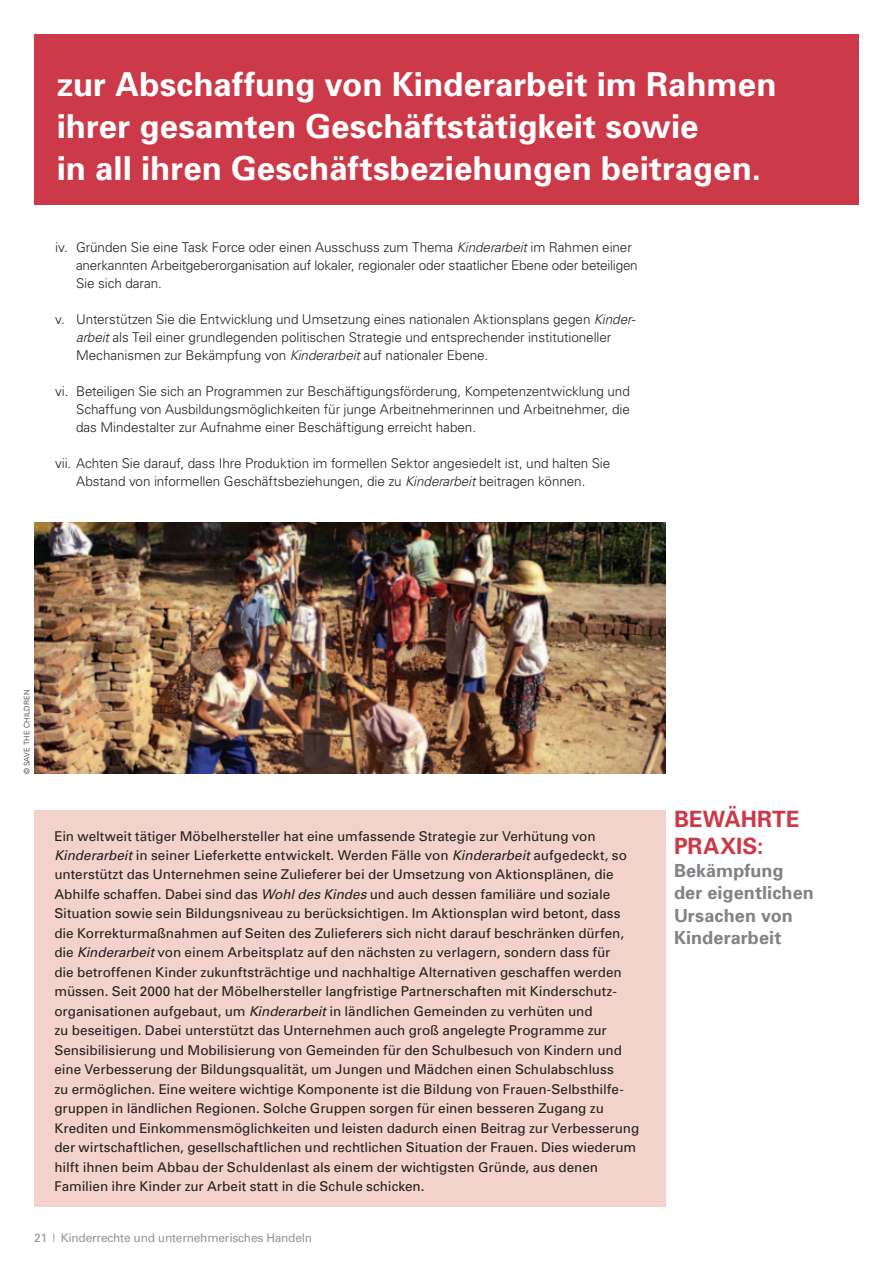
<style>
.page{position:relative;width:893px;height:1263px;background:#fff}
.page>*{position:absolute;margin:0;border:0;box-sizing:border-box;transform-origin:0 0}
.t1{font:700 33px/42px "Univers";letter-spacing:.005em;color:#fff}
.t2{font:700 22.5px/27px "Univers";letter-spacing:.005em;color:#cc3a49}
.t3{font:700 18px/22.5px "Univers";letter-spacing:.005em;color:#808285}
.t4{font:13.5px/19.5px "Univers";color:#231f20}
.t5{font:300 13.5px/18px "Univers";letter-spacing:-.005em;color:#231f20}
.t6{font:12px "Univers";letter-spacing:-.02em;color:#939598}
.t7{font:300 7.5px "Univers";letter-spacing:.03em;color:#231f20}
.s1{font-style:italic}
</style>
<div class="page">
<div style="left:34px;top:34px;width:825px;height:170px;background:#cc3a49"></div>
<div style="left:34px;top:810px;width:631px;height:396px;background:#f2d2ca"></div>
<img style="left:34px;top:522px;width:631px;height:252px">
<h1 class="t1" style="left:57px;top:62px;width:721px">zur Abschaffung von Kinderarbeit im Rahmen ihrer gesamten Geschäftstätigkeit sowie<br>in all ihren Geschäftsbeziehungen beitragen.</h1>
<p class="t5" style="left:76px;top:238px;width:563px;text-indent:-21px">iv. Gründen Sie eine Task Force oder einen Ausschuss zum Thema <span class="s1">Kinderarbeit</span> im Rahmen einer anerkannten Arbeitgeberorganisation auf lokaler, regionaler oder staatlicher Ebene oder beteiligen<br>Sie sich daran.</p>
<p class="t5" style="left:76px;top:310px;width:561px;text-indent:-21px">v. Unterstützen Sie die Entwicklung und Umsetzung eines nationalen Aktionsplans gegen <span class="s1">Kinder&shy;arbeit</span> als Teil einer grundlegenden politischen Strategie und entsprechender institutioneller<br>Mechanismen zur Bekämpfung von <span class="s1">Kinderarbeit</span> auf nationaler Ebene.</p>
<p class="t5" style="left:76px;top:382px;width:555px;text-align:justify;text-indent:-21px">vi. Beteiligen Sie sich an Programmen zur Beschäftigungsförderung, Kompetenzentwicklung und Schaffung von Ausbildungsmöglichkeiten für junge Arbeitnehmerinnen und Arbeitnehmer, die das Mindestalter zur Aufnahme einer Beschäftigung erreicht haben.</p>
<p class="t5" style="left:55px;top:454px;width:557px;text-align:center">vii. Achten Sie darauf, dass Ihre Produktion im formellen Sektor angesiedelt ist, und halten Sie<br>Abstand von informellen Geschäftsbeziehungen, die zu <span class="s1">Kinderarbeit</span> beitragen können.</p>
<p class="t7" style="left:22px;top:774px;width:86px;rotate:-90deg">© SAVE THE CHILDREN</p>
<p class="t4" style="left:54px;top:826px;width:586px">Ein weltweit tätiger Möbelhersteller hat eine umfassende Strategie zur Verhütung von <span class="s1">Kinderarbeit</span> in seiner Lieferkette entwickelt. Werden Fälle von <span class="s1">Kinderarbeit</span> aufgedeckt, so unterstützt das Unternehmen seine Zulieferer bei der Umsetzung von Aktionsplänen, die Abhilfe schaffen. Dabei sind das <span class="s1">Wohl des Kindes</span> und auch dessen familiäre und soziale Situation sowie sein Bildungsniveau zu berücksichtigen. Im Aktionsplan wird betont, dass die Korrekturmaßnahmen auf Seiten des Zulieferers sich nicht darauf beschränken dürfen, die <span class="s1">Kinderarbeit</span> von einem Arbeitsplatz auf den nächsten zu verlagern, sondern dass für<br>die betroffenen Kinder zukunftsträchtige und nachhaltige Alternativen geschaffen werden müssen. Seit 2000 hat der Möbelhersteller langfristige Partnerschaften mit Kinderschutz&shy;organisationen aufgebaut, um <span class="s1">Kinderarbeit</span> in ländlichen Gemeinden zu verhüten und<br>zu beseitigen. Dabei unterstützt das Unternehmen auch groß angelegte Programme zur Sensibilisierung und Mobilisierung von Gemeinden für den Schulbesuch von Kindern und eine Verbesserung der Bildungsqualität, um Jungen und Mädchen einen Schulabschluss<br>zu ermöglichen. Eine weitere wichtige Komponente ist die Bildung von Frauen-Selbsthilfe&shy;gruppen in ländlichen Regionen. Solche Gruppen sorgen für einen besseren Zugang zu Krediten und Einkommensmöglichkeiten und leisten dadurch einen Beitrag zur Verbesserung der wirtschaftlichen, gesellschaftlichen und rechtlichen Situation der Frauen. Dies wiederum hilft ihnen beim Abbau der Schuldenlast als einem der wichtigsten Gründe, aus denen Familien ihre Kinder zur Arbeit statt in die Schule schicken.</p>
<p class="t6" style="left:34px;top:1230px;width:280px">21 ❘ Kinderrechte und unternehmerisches Handeln</p>
<h2 class="t2" style="left:674px;top:805px;width:127px">BEWÄHRTE<br>PRAXIS:</h2>
<h3 class="t3" style="left:674px;top:859px;width:141px">Bekämpfung der eigentlichen<br>Ursachen von<br>Kinderarbeit</h3>
</div>
